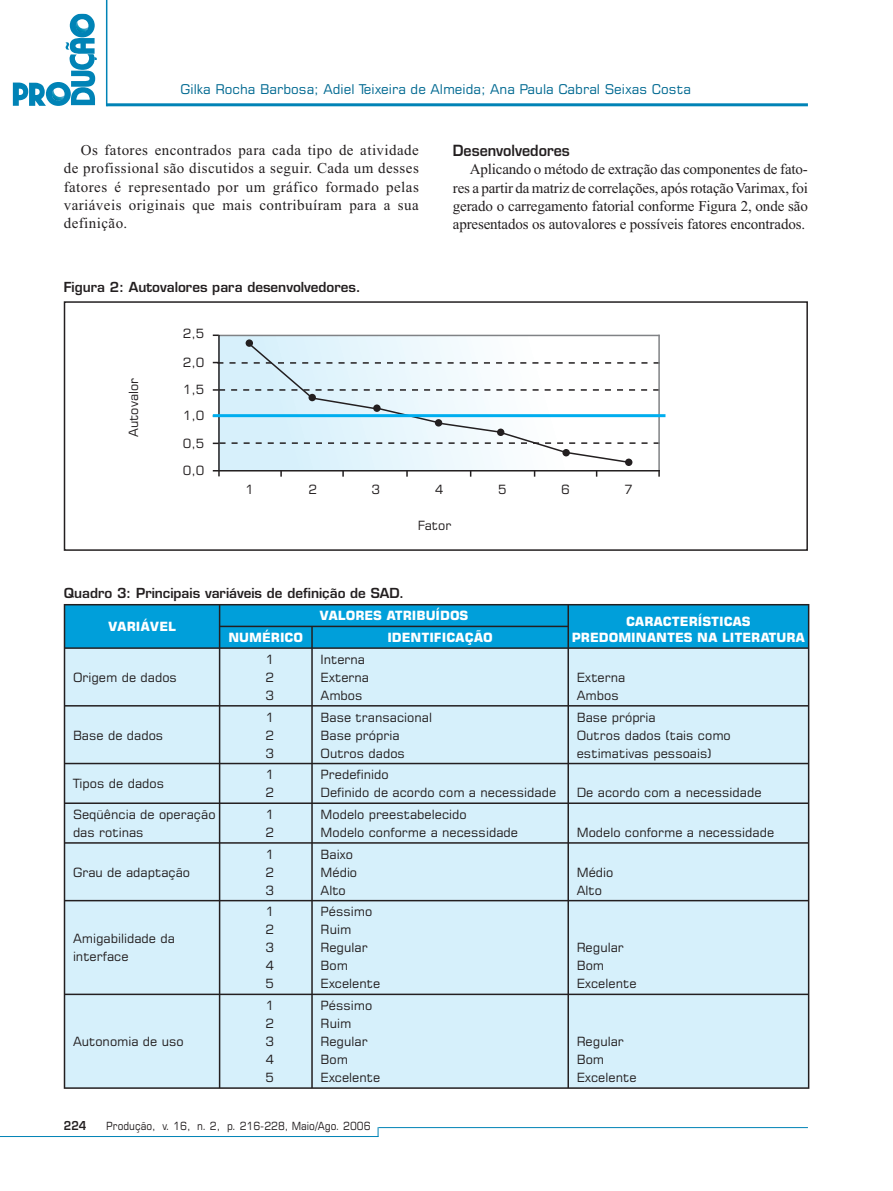
<style>
.page{position:relative;width:893px;height:1191px;background:#fff}
.page>*{position:absolute;margin:0;border:0;box-sizing:border-box;transform-origin:0 0}
.t1{font:15px/18.3px "Times";letter-spacing:-.01em;color:#231f20;text-align:justify}
.t2{font:15px "Square 721 Dm Normal";color:#231f20;scale:.95 1}
.t3{font:13.5px "Square 721 Dm Normal";color:#231f20}
.t4{font:13.5px "Square 721 BT";color:#006991}
.t5{font:12.75px/18px "Square 721 BT";color:#231f20}
.t6{font:700 12.75px "Square 721 BT";color:#fff}
.t7{font:12px "Square 721 Dm Normal";color:#231f20;scale:.9 1}
.t8{font:11.25px "Square 721 BT";color:#231f20;scale:.9 1}
</style>
<div class="page">
<hr style="left:107px;top:103px;width:701px;height:3px;background:#0083b6">
<hr style="left:106px;top:0;width:1px;height:106px;background:#0083b6">
<hr style="left:378px;top:1127px;width:430px;height:1px;background:#0083b6">
<svg style="left:13px;top:13px;width:84px;height:93px"></svg>
<hr style="left:0;top:1136px;width:378px;height:1px;background:#0083b6">
<div style="left:65px;top:649px;width:743px;height:438px;background:#d6f0fb"></div>
<svg style="left:64px;top:604px;width:745px;height:43px;background:#0297cf"></svg>
<hr style="left:64px;top:647px;width:156px;height:2px;background:#231f20">
<hr style="left:64px;top:649px;width:1px;height:56px;background:#231f20">
<hr style="left:220px;top:647px;width:92px;height:2px;background:#231f20">
<hr style="left:219px;top:649px;width:1px;height:56px;background:#231f20">
<hr style="left:312px;top:647px;width:256px;height:2px;background:#231f20">
<hr style="left:311px;top:649px;width:2px;height:56px;background:#231f20">
<hr style="left:568px;top:647px;width:241px;height:2px;background:#231f20">
<hr style="left:567px;top:649px;width:2px;height:56px;background:#231f20">
<hr style="left:808px;top:649px;width:1px;height:56px;background:#231f20">
<hr style="left:64px;top:705px;width:156px;height:1px;background:#231f20">
<hr style="left:64px;top:706px;width:1px;height:56px;background:#231f20">
<hr style="left:220px;top:705px;width:92px;height:1px;background:#231f20">
<hr style="left:219px;top:706px;width:1px;height:56px;background:#231f20">
<hr style="left:312px;top:705px;width:256px;height:1px;background:#231f20">
<hr style="left:311px;top:706px;width:2px;height:56px;background:#231f20">
<hr style="left:568px;top:705px;width:241px;height:1px;background:#231f20">
<hr style="left:567px;top:706px;width:2px;height:56px;background:#231f20">
<hr style="left:808px;top:706px;width:1px;height:56px;background:#231f20">
<hr style="left:64px;top:762px;width:156px;height:2px;background:#231f20">
<hr style="left:64px;top:764px;width:1px;height:38px;background:#231f20">
<hr style="left:220px;top:762px;width:92px;height:2px;background:#231f20">
<hr style="left:219px;top:764px;width:1px;height:38px;background:#231f20">
<hr style="left:312px;top:762px;width:256px;height:2px;background:#231f20">
<hr style="left:311px;top:764px;width:2px;height:38px;background:#231f20">
<hr style="left:568px;top:762px;width:241px;height:2px;background:#231f20">
<hr style="left:567px;top:764px;width:2px;height:38px;background:#231f20">
<hr style="left:808px;top:764px;width:1px;height:38px;background:#231f20">
<hr style="left:64px;top:802px;width:156px;height:2px;background:#231f20">
<hr style="left:64px;top:804px;width:1px;height:38px;background:#231f20">
<hr style="left:220px;top:802px;width:92px;height:2px;background:#231f20">
<hr style="left:219px;top:804px;width:1px;height:38px;background:#231f20">
<hr style="left:312px;top:802px;width:256px;height:2px;background:#231f20">
<hr style="left:311px;top:804px;width:2px;height:38px;background:#231f20">
<hr style="left:568px;top:802px;width:241px;height:2px;background:#231f20">
<hr style="left:567px;top:804px;width:2px;height:38px;background:#231f20">
<hr style="left:808px;top:804px;width:1px;height:38px;background:#231f20">
<hr style="left:64px;top:842px;width:156px;height:1px;background:#231f20">
<hr style="left:64px;top:843px;width:1px;height:57px;background:#231f20">
<hr style="left:220px;top:842px;width:92px;height:1px;background:#231f20">
<hr style="left:219px;top:843px;width:1px;height:57px;background:#231f20">
<hr style="left:312px;top:842px;width:256px;height:1px;background:#231f20">
<hr style="left:311px;top:843px;width:2px;height:57px;background:#231f20">
<hr style="left:568px;top:842px;width:241px;height:1px;background:#231f20">
<hr style="left:567px;top:843px;width:2px;height:57px;background:#231f20">
<hr style="left:808px;top:843px;width:1px;height:57px;background:#231f20">
<hr style="left:64px;top:900px;width:156px;height:1px;background:#231f20">
<hr style="left:64px;top:901px;width:1px;height:92px;background:#231f20">
<hr style="left:220px;top:900px;width:92px;height:1px;background:#231f20">
<hr style="left:219px;top:901px;width:1px;height:92px;background:#231f20">
<hr style="left:312px;top:900px;width:256px;height:1px;background:#231f20">
<hr style="left:311px;top:901px;width:2px;height:92px;background:#231f20">
<hr style="left:568px;top:900px;width:241px;height:1px;background:#231f20">
<hr style="left:567px;top:901px;width:2px;height:92px;background:#231f20">
<hr style="left:808px;top:901px;width:1px;height:92px;background:#231f20">
<hr style="left:64px;top:993px;width:156px;height:2px;background:#231f20">
<hr style="left:64px;top:995px;width:1px;height:92px;background:#231f20">
<hr style="left:220px;top:993px;width:92px;height:2px;background:#231f20">
<hr style="left:219px;top:995px;width:1px;height:92px;background:#231f20">
<hr style="left:312px;top:993px;width:256px;height:2px;background:#231f20">
<hr style="left:311px;top:995px;width:2px;height:92px;background:#231f20">
<hr style="left:568px;top:993px;width:241px;height:2px;background:#231f20">
<hr style="left:567px;top:995px;width:2px;height:92px;background:#231f20">
<hr style="left:808px;top:995px;width:1px;height:92px;background:#231f20">
<hr style="left:64px;top:1087px;width:504px;height:1px;background:#231f20">
<hr style="left:568px;top:1087px;width:241px;height:1px;background:#231f20">
<div style="left:219px;top:336px;width:439px;height:134px;background:linear-gradient(to right,#d2effb,#fffffe)"></div>
<hr style="left:218px;top:335px;width:2px;height:141px;background:#231f20">
<hr style="left:658px;top:335px;width:2px;height:136px;background:#808285">
<svg style="left:213px;top:334px;width:447px;height:130px"></svg>
<div style="left:625px;top:458px;width:7px;height:8px;background:#231f20;border-radius:50%"></div>
<hr style="left:213px;top:470px;width:447px;height:1px;background:#231f20">
<div style="left:64px;top:301px;width:744px;height:250px;border:2px solid #231f20"></div>
<hr style="left:213px;top:414px;width:452px;height:3px;background:#00aeef">
<p class="t4" style="left:181px;top:84px;width:512px">Gilka Rocha Barbosa; Adiel Teixeira de Almeida; Ana Paula Cabral Seixas Costa</p>
<p class="t1" style="left:64px;top:142px;width:357px;text-indent:17px">Os fatores encontrados para cada tipo de atividade de profissional são discutidos a seguir. Cada um desses fatores é representado por um gráfico formado pelas variáveis originais que mais contribuíram para a sua definição.</p>
<p class="t2" style="left:453px;top:145px;width:125px">Desenvolvedores</p>
<p class="t1" style="left:470px;top:161px;width:340px">Aplicando o método de extração das componentes de fato-</p>
<p class="t1" style="left:453px;top:180px;width:356px">res a partir da matriz de correlações, após rotação Varimax, foi</p>
<p class="t1" style="left:453px;top:198px;width:356px">gerado o carregamento fatorial conforme Figura 2, onde são</p>
<p class="t1" style="left:453px;top:216px;width:354px">apresentados os autovalores e possíveis fatores encontrados.</p>
<p class="t3" style="left:64px;top:281px;width:299px">Figura 2: Autovalores para desenvolvedores.</p>
<p class="t5" style="left:126px;top:437px;width:61px;rotate:-90deg">Autovalor</p>
<p class="t5" style="left:183px;top:326px;width:23px">2,5</p>
<p class="t5" style="left:183px;top:354px;width:23px">2,0</p>
<p class="t5" style="left:183px;top:381px;width:23px">1,5</p>
<p class="t5" style="left:183px;top:408px;width:23px">1,0</p>
<p class="t5" style="left:183px;top:431px;width:23px;line-height:27.2px">0,5<br>0,0</p>
<p class="t5" style="left:245px;top:481px;width:10px">1</p>
<p class="t5" style="left:309px;top:481px;width:10px">2</p>
<p class="t5" style="left:371px;top:481px;width:10px">3</p>
<p class="t5" style="left:435px;top:481px;width:10px">4</p>
<p class="t5" style="left:498px;top:481px;width:10px">5</p>
<p class="t5" style="left:561px;top:481px;width:10px">6</p>
<p class="t5" style="left:624px;top:481px;width:10px">7</p>
<p class="t5" style="left:418px;top:518px;width:35px">Fator</p>
<p class="t3" style="left:64px;top:588px;width:342px">Quadro 3: Principais variáveis de definição de SAD.</p>
<p class="t6" style="left:108px;top:622px;width:69px">VARIÁVEL</p>
<p class="t6" style="left:319px;top:611px;width:151px">VALORES ATRIBUÍDOS</p>
<p class="t6" style="left:626px;top:616px;width:126px">CARACTERÍSTICAS</p>
<p class="t6" style="left:228px;top:633px;width:76px">NUMÉRICO</p>
<p class="t6" style="left:387px;top:633px;width:107px">IDENTIFICAÇÃO</p>
<p class="t6" style="left:572px;top:633px;width:235px">PREDOMINANTES NA LITERATURA</p>
<p class="t5" style="left:73px;top:669px;width:106px">Origem de dados</p>
<p class="t5" style="left:73px;top:727px;width:92px">Base de dados</p>
<p class="t5" style="left:265px;top:651px;width:10px;text-align:justify">1<br>2<br>3</p>
<p class="t5" style="left:321px;top:651px;width:50px">Interna<br>Externa<br>Ambos</p>
<p class="t5" style="left:577px;top:669px;width:50px">Externa<br>Ambos</p>
<p class="t5" style="left:265px;top:709px;width:10px;text-align:justify">1<br>2<br>3</p>
<p class="t5" style="left:321px;top:709px;width:113px">Base transacional<br>Base própria<br>Outros dados</p>
<p class="t5" style="left:577px;top:709px;width:156px">Base própria<br>Outros dados (tais como estimativas pessoais)</p>
<p class="t5" style="left:73px;top:776px;width:93px">Tipos de dados</p>
<p class="t5" style="left:265px;top:767px;width:10px">1<br>2</p>
<p class="t5" style="left:321px;top:767px;width:237px">Predefinido<br>Definido de acordo com a necessidade</p>
<p class="t5" style="left:73px;top:806px;width:144px">Seqüência de operação das rotinas</p>
<p class="t5" style="left:265px;top:806px;width:10px">1<br>2</p>
<p class="t5" style="left:321px;top:806px;width:199px">Modelo preestabelecido<br>Modelo conforme a necessidade</p>
<p class="t5" style="left:73px;top:864px;width:119px">Grau de adaptação</p>
<p class="t5" style="left:73px;top:931px;width:103px">Amigabilidade da interface</p>
<p class="t5" style="left:73px;top:1033px;width:112px">Autonomia de uso</p>
<p class="t5" style="left:265px;top:846px;width:10px;text-align:justify">1<br>2<br>3</p>
<p class="t5" style="left:320px;top:846px;width:38px">Baixo<br>Médio<br>Alto</p>
<p class="t5" style="left:265px;top:904px;width:10px;text-align:justify">1<br>2<br>3<br>4<br>5</p>
<p class="t5" style="left:320px;top:904px;width:61px">Péssimo<br>Ruim<br>Regular<br>Bom<br>Excelente</p>
<p class="t5" style="left:265px;top:997px;width:10px;text-align:justify">1<br>2<br>3<br>4<br>5</p>
<p class="t5" style="left:320px;top:997px;width:61px">Péssimo<br>Ruim<br>Regular<br>Bom<br>Excelente</p>
<p class="t7" style="left:64px;top:1121px;width:27px">224</p>
<p class="t8" style="left:106px;top:1121px;width:295px">Produção, v. 16, n. 2, p. 216-228, Maio/Ago. 2006</p>
<p class="t5" style="left:577px;top:785px;width:186px">De acordo com a necessidade</p>
<p class="t5" style="left:577px;top:824px;width:199px">Modelo conforme a necessidade</p>
<p class="t5" style="left:577px;top:864px;width:38px">Médio<br>Alto</p>
<p class="t5" style="left:577px;top:940px;width:61px">Regular<br>Bom<br>Excelente</p>
<p class="t5" style="left:577px;top:1033px;width:61px">Regular<br>Bom<br>Excelente</p>
</div>
